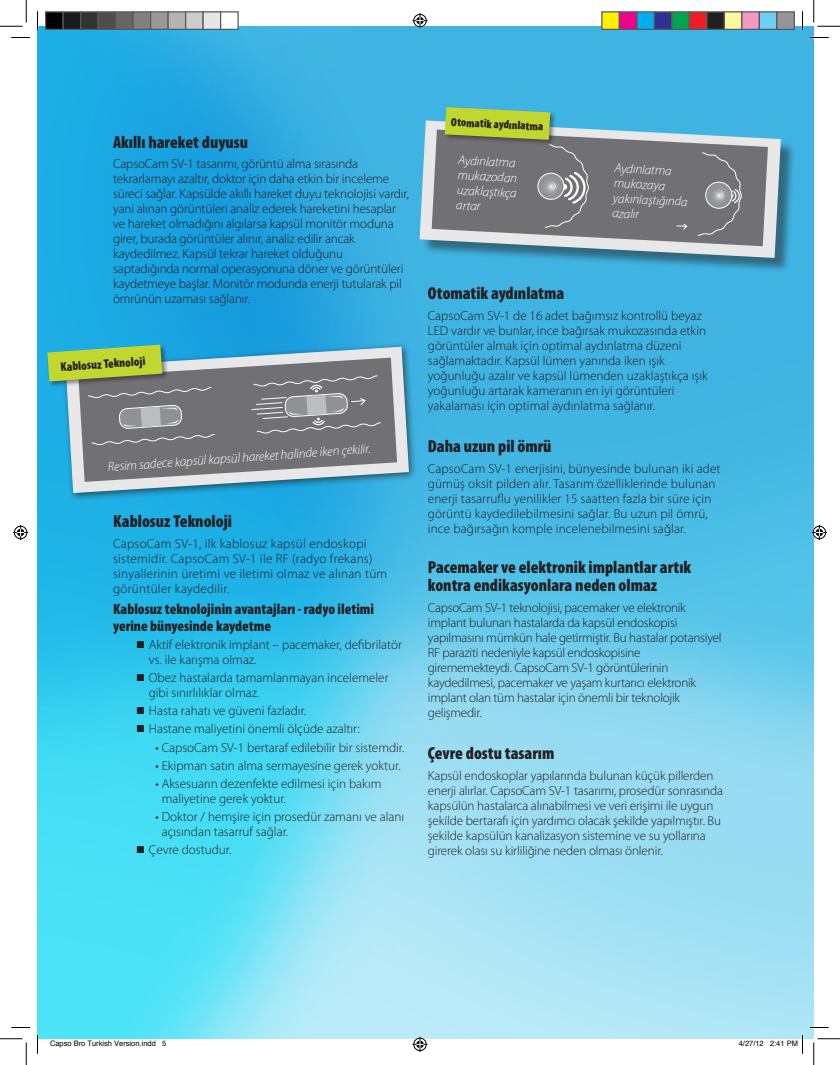
<style>
.page{position:relative;width:840px;height:1065px;background:#fff}
.page>*{position:absolute;margin:0;border:0;box-sizing:border-box;transform-origin:0 0}
.Small_subhead{font:900 condensed 17.5px/18.8px "Myriad Pro";color:#231f20}
.Small_subhead-2{font:900 condensed 15px/17.5px "Myriad Pro";color:#231f20}
.Main_Body_copy_Black{font:300 13.12px/15px "Myriad Pro";letter-spacing:-.005em;color:#231f20}
.Main_Body_copy_Black-2{font:300 13.12px/15px "Myriad Pro";letter-spacing:.02em;color:#231f20}
.Main_Body_copy_Black-3{font:italic 300 13.12px/15px "Myriad Pro";color:#fff}
.t1{font:900 condensed 12.5px "Myriad Pro";color:#231f20}
.t2{font:900 condensed 11.88px "Myriad Pro";color:#231f20}
.t3{font:7.5px "Helvetica";color:#000}
</style>
<div class="page">
<img style="left:38px;top:26px;width:776px;height:1013px">
<div style="left:61px;top:343px;width:357px;height:159px;background:#231f20;opacity:.65"></div>
<svg style="left:66px;top:347px;width:343px;height:146px;background:#74b9d6"></svg>
<svg style="left:78px;top:358px;width:319px;height:124px;background:#87898d"></svg>
<svg style="left:87px;top:387px;width:129px;height:59px;background:#7f7e82"></svg>
<svg style="left:251px;top:375px;width:130px;height:59px;background:#838286"></svg>
<div style="left:47px;top:344px;width:121px;height:44px;background:#231f20;opacity:.5"></div>
<svg style="left:47px;top:345px;width:115px;height:36px;background:#a4c547"></svg>
<div style="left:422px;top:123px;width:374px;height:150px;background:#231f20;opacity:.5"></div>
<svg style="left:420px;top:120px;width:361px;height:138px;background:#7db5cd"></svg>
<svg style="left:432px;top:130px;width:336px;height:116px;background:#878b90"></svg>
<svg style="left:676px;top:224px;width:12px;height:6px"></svg>
<svg style="left:697px;top:152px;width:45px;height:84px;background:#7f7f83"></svg>
<div style="left:444px;top:106px;width:112px;height:40px;background:#231f20;opacity:.5"></div>
<svg style="left:445px;top:107px;width:144px;height:121px;background:#808b75"></svg>
<svg style="left:11px;top:37px;width:19px;height:1px"></svg>
<svg style="left:810px;top:37px;width:19px;height:1px"></svg>
<svg style="left:11px;top:1027px;width:19px;height:1px"></svg>
<svg style="left:810px;top:1027px;width:19px;height:1px"></svg>
<svg style="left:37px;top:11px;width:1px;height:19px"></svg>
<svg style="left:37px;top:1035px;width:1px;height:19px"></svg>
<svg style="left:802px;top:11px;width:1px;height:19px"></svg>
<svg style="left:0;top:0;width:27px;height:27px"></svg>
<svg style="left:0;top:1039px;width:27px;height:26px"></svg>
<svg style="left:814px;top:0;width:26px;height:27px"></svg>
<svg style="left:814px;top:1039px;width:26px;height:26px"></svg>
<svg style="left:412px;top:13px;width:16px;height:15px"></svg>
<svg style="left:412px;top:1037px;width:16px;height:15px"></svg>
<svg style="left:13px;top:525px;width:15px;height:15px"></svg>
<svg style="left:812px;top:525px;width:15px;height:15px"></svg>
<div style="left:46px;top:12px;width:17px;height:17px;background:#000"></div>
<div style="left:45px;top:11px;width:19px;height:19px;border:1px solid #595959"></div>
<div style="left:63px;top:12px;width:18px;height:17px;background:#1a1a1a"></div>
<div style="left:62px;top:11px;width:19px;height:19px;border:1px solid #595959"></div>
<div style="left:81px;top:12px;width:17px;height:17px;background:#333"></div>
<div style="left:80px;top:11px;width:19px;height:19px;border:1px solid #595959"></div>
<div style="left:98px;top:12px;width:18px;height:17px;background:#4d4d4d"></div>
<div style="left:98px;top:11px;width:18px;height:19px;border:1px solid #595959"></div>
<div style="left:116px;top:12px;width:17px;height:17px;background:#666"></div>
<div style="left:115px;top:11px;width:19px;height:19px;border:1px solid #595959"></div>
<div style="left:133px;top:12px;width:18px;height:17px;background:#808080"></div>
<div style="left:132px;top:11px;width:19px;height:19px;border:1px solid #595959"></div>
<div style="left:151px;top:12px;width:17px;height:17px;background:#999"></div>
<div style="left:150px;top:11px;width:19px;height:19px;border:1px solid #595959"></div>
<div style="left:168px;top:12px;width:18px;height:17px;background:#b3b3b3"></div>
<div style="left:168px;top:11px;width:18px;height:19px;border:1px solid #595959"></div>
<div style="left:186px;top:12px;width:17px;height:17px;background:#ccc"></div>
<div style="left:185px;top:11px;width:19px;height:19px;border:1px solid #595959"></div>
<div style="left:203px;top:12px;width:18px;height:17px;background:#e6e6e6"></div>
<div style="left:202px;top:11px;width:19px;height:19px;border:1px solid #595959"></div>
<div style="left:221px;top:12px;width:17px;height:17px;background:#fff"></div>
<div style="left:220px;top:11px;width:19px;height:19px;border:1px solid #595959"></div>
<div style="left:602px;top:12px;width:17px;height:17px;background:#fff101"></div>
<div style="left:601px;top:11px;width:19px;height:19px;border:1px solid #595959"></div>
<div style="left:619px;top:12px;width:18px;height:17px;background:#ed028c"></div>
<div style="left:619px;top:11px;width:19px;height:19px;border:1px solid #595959"></div>
<div style="left:637px;top:12px;width:17px;height:17px;background:#00aeef"></div>
<div style="left:636px;top:11px;width:19px;height:19px;border:1px solid #595959"></div>
<div style="left:654px;top:12px;width:18px;height:17px;background:#2e3092"></div>
<div style="left:654px;top:11px;width:18px;height:19px;border:1px solid #595959"></div>
<div style="left:672px;top:12px;width:17px;height:17px;background:#00a54f"></div>
<div style="left:671px;top:11px;width:19px;height:19px;border:1px solid #595959"></div>
<div style="left:689px;top:12px;width:18px;height:17px;background:#ee1d23"></div>
<div style="left:689px;top:11px;width:19px;height:19px;border:1px solid #595959"></div>
<div style="left:707px;top:12px;width:17px;height:17px;background:#231f20"></div>
<div style="left:706px;top:11px;width:19px;height:19px;border:1px solid #595959"></div>
<div style="left:724px;top:12px;width:18px;height:17px;background:#fff79a"></div>
<div style="left:724px;top:11px;width:18px;height:19px;border:1px solid #595959"></div>
<div style="left:742px;top:12px;width:17px;height:17px;background:#f499c2"></div>
<div style="left:741px;top:11px;width:19px;height:19px;border:1px solid #595959"></div>
<div style="left:759px;top:12px;width:18px;height:17px;background:#6bcff6"></div>
<div style="left:759px;top:11px;width:19px;height:19px;border:1px solid #595959"></div>
<div style="left:777px;top:12px;width:17px;height:17px;background:#939598"></div>
<div style="left:776px;top:11px;width:19px;height:19px;border:1px solid #595959"></div>
<svg style="left:770px;top:1035px;width:33px;height:19px"></svg>
<p class="Small_subhead" style="left:113px;top:132px;width:137px">Akıllı hareket duyusu</p>
<p class="Main_Body_copy_Black" style="left:113px;top:156px;width:297px">CapsoCam SV-1 tasarımı, görüntü alma sırasında tekrarlamayı azaltır, doktor için daha etkin bir inceleme süreci sağlar. Kapsülde akıllı hareket duyu teknolojisi vardır, yani alınan görüntüleri analiz ederek hareketini hesaplar ve hareket olmadığını algılarsa kapsül monitör moduna girer, burada görüntüler alınır, analiz edilir ancak kaydedilmez. Kapsül tekrar hareket olduğunu saptadığında normal operasyonuna döner ve görüntüleri kaydetmeye başlar. Monitör modunda enerji tutularak pil ömrünün uzaması sağlanır.</p>
<p class="t1" style="left:60px;top:359px;width:87px;rotate:-4deg">Kablosuz Teknoloji</p>
<p class="Main_Body_copy_Black-3" style="left:107px;top:459px;width:265px;rotate:-4deg">Resim sadece kapsül kapsül hareket halinde iken çekilir.</p>
<p class="Small_subhead" style="left:113px;top:512px;width:121px">Kablosuz Teknoloji</p>
<p class="Main_Body_copy_Black-2" style="left:113px;top:536px;width:276px">CapsoCam SV-1, ilk kablosuz kapsül endoskopi sistemidir. CapsoCam SV-1 ile RF (radyo frekans) sinyallerinin üretimi ve iletimi olmaz ve alınan tüm görüntüler kaydedilir.</p>
<p class="Small_subhead-2" style="left:113px;top:599px;width:263px">Kablosuz teknolojinin avantajları - radyo iletimi yerine bünyesinde kaydetme</p>
<p class="Main_Body_copy_Black" style="left:149px;top:637px;width:255px;text-indent:-12px">■ Aktif elektronik implant – pacemaker, defibrilatör vs. ile karışma olmaz.</p>
<p class="Main_Body_copy_Black" style="left:149px;top:670px;width:241px;text-indent:-12px">■ Obez hastalarda tamamlanmayan incelemeler gibi sınırlılıklar olmaz.</p>
<p class="Main_Body_copy_Black" style="left:137px;top:703px;width:171px">■ Hasta rahatı ve güveni fazladır.</p>
<p class="Main_Body_copy_Black" style="left:137px;top:721px;width:224px">■ Hastane maliyetini önemli ölçüde azaltır:</p>
<p class="Main_Body_copy_Black" style="left:156px;top:740px;width:250px">• CapsoCam SV-1 bertaraf edilebilir bir sistemdir.</p>
<p class="Main_Body_copy_Black" style="left:156px;top:758px;width:247px">• Ekipman satın alma sermayesine gerek yoktur.</p>
<p class="Main_Body_copy_Black" style="left:162px;top:776px;width:221px;text-indent:-6px">• Aksesuarın dezenfekte edilmesi için bakım maliyetine gerek yoktur.</p>
<p class="Main_Body_copy_Black" style="left:162px;top:809px;width:244px;text-indent:-6px">• Doktor / hemşire için prosedür zamanı ve alanı açısından tasarruf sağlar.</p>
<p class="Main_Body_copy_Black" style="left:137px;top:842px;width:96px">■ Çevre dostudur.</p>
<p class="t2" style="left:452px;top:114px;width:94px;rotate:3deg">Otomatik aydınlatma</p>
<p class="Main_Body_copy_Black-3" style="left:459px;top:152px;width:61px;rotate:3deg">Aydınlatma mukazodan uzaklaştıkça artar</p>
<p class="Main_Body_copy_Black-3" style="left:615px;top:160px;width:76px;rotate:3deg">Aydınlatma mukozaya yakınlaştığında azalır</p>
<p class="Small_subhead" style="left:428px;top:283px;width:138px">Otomatik aydınlatma</p>
<p class="Main_Body_copy_Black" style="left:428px;top:308px;width:281px">CapsoCam SV-1 de 16 adet bağımsız kontrollü beyaz LED vardır ve bunlar, ince bağırsak mukozasında etkin görüntüler almak için optimal aydınlatma düzeni sağlamaktadır. Kapsül lümen yanında iken ışık yoğunluğu azalır ve kapsül lümenden uzaklaştıkça ışık yoğunluğu artarak kameranın en iyi görüntüleri yakalaması için optimal aydınlatma sağlanır.</p>
<p class="Small_subhead" style="left:428px;top:436px;width:125px">Daha uzun pil ömrü</p>
<p class="Main_Body_copy_Black" style="left:428px;top:461px;width:294px">CapsoCam SV-1 enerjisini, bünyesinde bulunan iki adet gümüş oksit pilden alır. Tasarım özelliklerinde bulunan enerji tasarruflu yenilikler 15 saatten fazla bir süre için görüntü kaydedilebilmesini sağlar. Bu uzun pil ömrü, ince bağırsağın komple incelenebilmesini sağlar.</p>
<p class="Small_subhead" style="left:428px;top:557px;width:265px">Pacemaker ve elektronik implantlar artık kontra endikasyonlara neden olmaz</p>
<p class="Main_Body_copy_Black" style="left:428px;top:600px;width:295px">CapsoCam SV-1 teknolojisi, pacemaker ve elektronik implant bulunan hastalarda da kapsül endoskopisi yapılmasını mümkün hale getirmiştir. Bu hastalar potansiyel RF paraziti nedeniyle kapsül endoskopisine girememekteydi. CapsoCam SV-1 görüntülerinin kaydedilmesi, pacemaker ve yaşam kurtarıcı elektronik implant olan tüm hastalar için önemli bir teknolojik gelişmedir.</p>
<p class="Small_subhead" style="left:428px;top:744px;width:128px">Çevre dostu tasarım</p>
<p class="Main_Body_copy_Black" style="left:428px;top:768px;width:297px">Kapsül endoskoplar yapılarında bulunan küçük pillerden enerji alırlar. CapsoCam SV-1 tasarımı, prosedür sonrasında kapsülün hastalarca alınabilmesi ve veri erişimi ile uygun şekilde bertarafı için yardımcı olacak şekilde yapılmıştır. Bu şekilde kapsülün kanalizasyon sistemine ve su yollarına girerek olası su kirliliğine neden olması önlenir.</p>
<p class="t3" style="left:50px;top:1038px;width:118px">Capso Bro Turkish Version.indd 5</p>
<p class="t3" style="left:739px;top:1038px;width:61px">4/27/12 2:41 PM</p>
</div>
